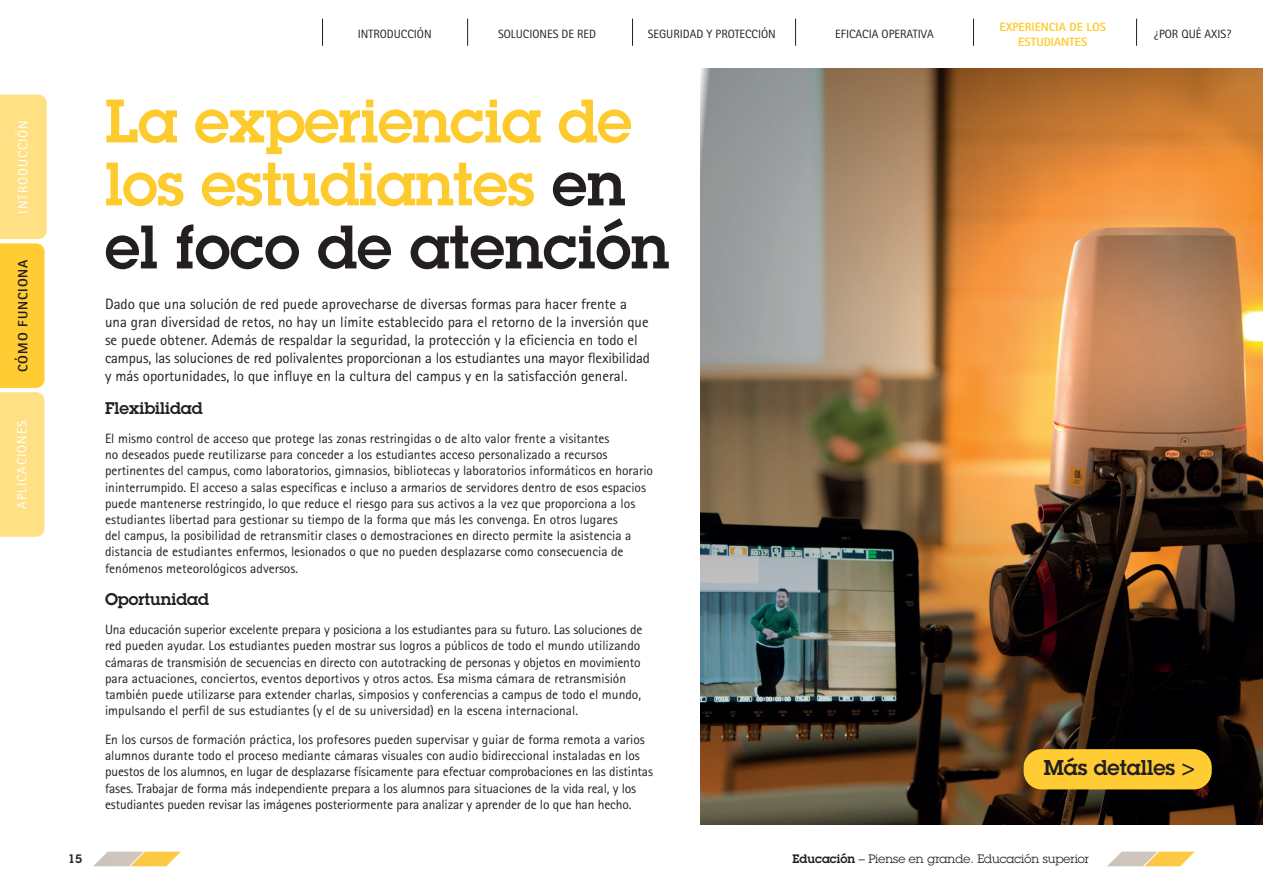
<style>
.page{position:relative;width:1263px;height:893px;background:#fff}
.page>*{position:absolute;margin:0;border:0;box-sizing:border-box;transform-origin:0 0}
.Headline{font:600 60px/63px "Lubalin Graph ECG";letter-spacing:-.01em;color:#fecb2f}
.t1{font:600 21px "Lubalin Graph ECG";color:#231f20}
.Ingress{font:600 16.5px "Lubalin Graph ECG";color:#231f20}
.Ingress-2{font:15px/18px "Rotis Sans Serif Pro";color:#231f20}
.Ingress-3{font:13.5px/16.2px "Rotis Sans Serif Pro";color:#231f20}
.Nav_grey_reg{font:13.5px "Rotis Sans Serif Pro";letter-spacing:.07em;color:#fff}
.Nav_grey_reg-2{font:800 13.5px "Rotis Sans Serif Pro";letter-spacing:.07em;color:#231f20}
.t2{font:12px "Rotis Sans Serif Pro";color:#231f20}
.t3{font:12px "Lubalin Graph ECG";color:#231f20}
.t4{font:800 12px/15px "Rotis Sans Serif Pro";color:#fecb2f;text-align:center}
.t5{font:600 12px "Lubalin Graph ECG";color:#231f20}
.s1{color:#231f20}
.s2{font-weight:600}
</style>
<div class="page">
<img style="left:701px;top:68px;width:562px;height:757px">
<svg style="left:93px;top:852px;width:88px;height:14px"></svg>
<svg style="left:1107px;top:852px;width:88px;height:14px"></svg>
<svg style="left:0;top:95px;width:47px;height:442px;background:#ffdb72"></svg>
<div style="left:1023px;top:749px;width:189px;height:40px;background:#fc3;border-radius:18px"></div>
<svg style="left:322px;top:19px;width:1px;height:27px"></svg>
<svg style="left:467px;top:19px;width:1px;height:27px"></svg>
<svg style="left:632px;top:19px;width:1px;height:27px"></svg>
<svg style="left:795px;top:19px;width:1px;height:27px"></svg>
<svg style="left:973px;top:19px;width:1px;height:27px"></svg>
<svg style="left:1136px;top:19px;width:1px;height:27px"></svg>
<p class="Nav_grey_reg" style="left:15px;top:214px;width:95px;rotate:-90deg">INTRODUCCIÓN</p>
<p class="Nav_grey_reg-2" style="left:14px;top:372px;width:114px;rotate:-90deg">CÓMO FUNCIONA</p>
<p class="Nav_grey_reg" style="left:14px;top:509px;width:90px;rotate:-90deg">APLICACIONES</p>
<p class="t5" style="left:68px;top:851px;width:15px">15</p>
<p class="t4" style="left:999px;top:19px;width:108px">EXPERIENCIA DE LOS<br>ESTUDIANTES</p>
<p class="t2" style="left:358px;top:27px;width:75px">INTRODUCCIÓN</p>
<p class="t2" style="left:498px;top:27px;width:99px">SOLUCIONES DE RED</p>
<p class="t2" style="left:648px;top:27px;width:129px">SEGURIDAD Y PROTECCIÓN</p>
<p class="t2" style="left:835px;top:27px;width:100px">EFICACIA OPERATIVA</p>
<p class="t2" style="left:1154px;top:27px;width:79px">¿POR QUÉ AXIS?</p>
<p class="Headline" style="left:105px;top:91px;width:565px">La experiencia de los estudiantes <span class="s1">en el foco de atención</span></p>
<p class="Ingress-2" style="left:105px;top:295px;width:546px">Dado que una solución de red puede aprovecharse de diversas formas para hacer frente a una gran diversidad de retos, no hay un límite establecido para el retorno de la inversión que se puede obtener. Además de respaldar la seguridad, la protección y la eficiencia en todo el campus, las soluciones de red polivalentes proporcionan a los estudiantes una mayor flexibilidad y más oportunidades, lo que influye en la cultura del campus y en la satisfacción general.</p>
<p class="Ingress" style="left:105px;top:397px;width:99px">Flexibilidad</p>
<p class="Ingress-3" style="left:105px;top:430px;width:549px">El mismo control de acceso que protege las zonas restringidas o de alto valor frente a visitantes<br>no deseados puede reutilizarse para conceder a los estudiantes acceso personalizado a recursos pertinentes del campus, como laboratorios, gimnasios, bibliotecas y laboratorios informáticos en horario ininterrumpido. El acceso a salas específicas e incluso a armarios de servidores dentro de esos espacios puede mantenerse restringido, lo que reduce el riesgo para sus activos a la vez que proporciona a los estudiantes libertad para gestionar su tiempo de la forma que más les convenga. En otros lugares<br>del campus, la posibilidad de retransmitir clases o demostraciones en directo permite la asistencia a distancia de estudiantes enfermos, lesionados o que no pueden desplazarse como consecuencia de fenómenos meteorológicos adversos.</p>
<p class="Ingress" style="left:105px;top:588px;width:105px">Oportunidad</p>
<p class="Ingress-3" style="left:105px;top:622px;width:539px">Una educación superior excelente prepara y posiciona a los estudiantes para su futuro. Las soluciones de red pueden ayudar. Los estudiantes pueden mostrar sus logros a públicos de todo el mundo utilizando cámaras de transmisión de secuencias en directo con autotracking de personas y objetos en movimiento para actuaciones, conciertos, eventos deportivos y otros actos. Esa misma cámara de retransmisión también puede utilizarse para extender charlas, simposios y conferencias a campus de todo el mundo, impulsando el perfil de sus estudiantes (y el de su universidad) en la escena internacional.</p>
<p class="Ingress-3" style="left:105px;top:731px;width:549px">En los cursos de formación práctica, los profesores pueden supervisar y guiar de forma remota a varios alumnos durante todo el proceso mediante cámaras visuales con audio bidireccional instaladas en los puestos de los alumnos, en lugar de desplazarse físicamente para efectuar comprobaciones en las distintas fases. Trabajar de forma más independiente prepara a los alumnos para situaciones de la vida real, y los estudiantes pueden revisar las imágenes posteriormente para analizar y aprender de lo que han hecho.</p>
<p class="t1" style="left:1044px;top:753px;width:153px">Más detalles &gt;</p>
<p class="t3" style="left:792px;top:851px;width:298px"><span class="s2">Educación</span> – Piense en grande. Educación superior</p>
</div>
